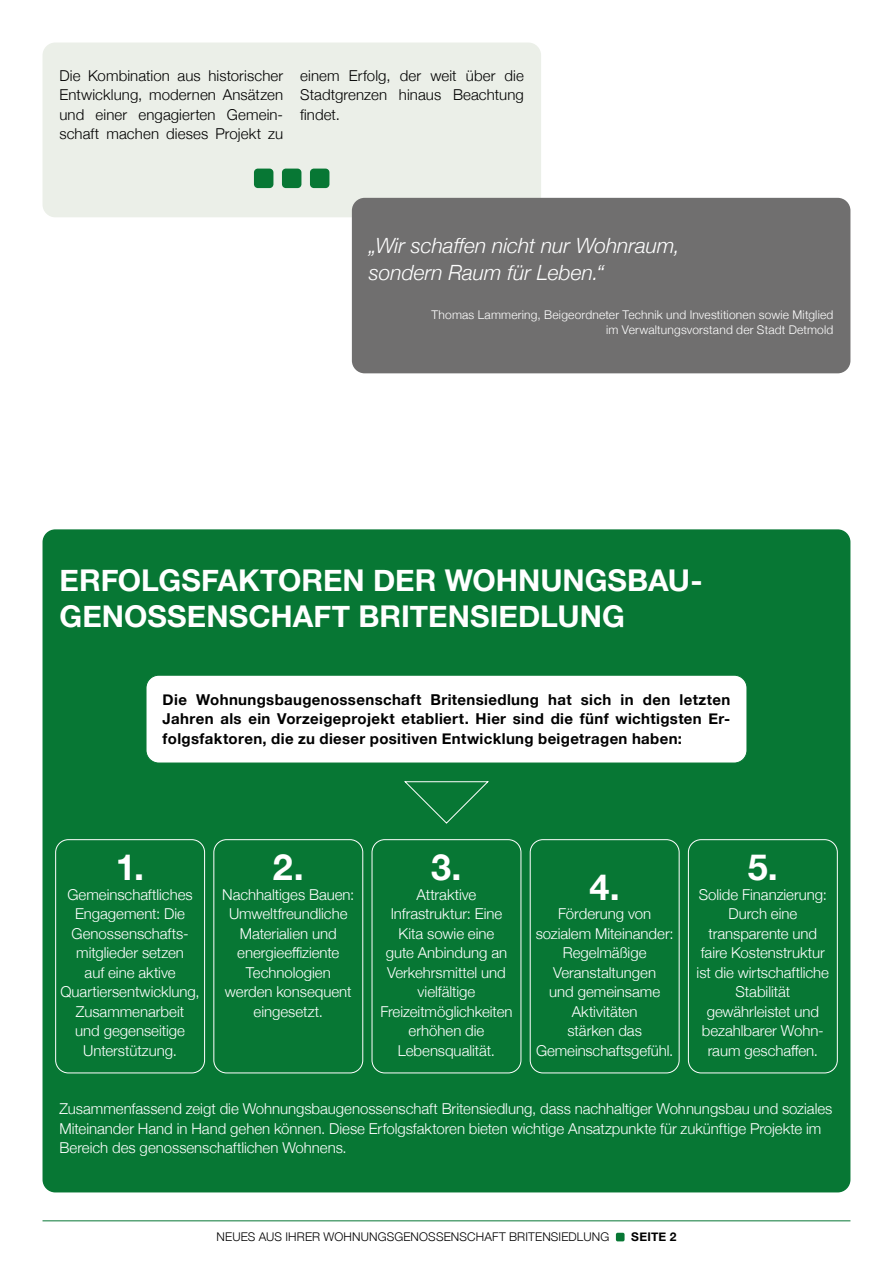
<style>
.page{position:relative;width:893px;height:1263px;background:#fff}
.page>*{position:absolute;margin:0;border:0;box-sizing:border-box;transform-origin:0 0}
.t1{font:700 36px "Helvetica Neue";color:#fff}
.t2{font:700 30px/36px "Helvetica Neue";color:#fff}
.t3{font:italic 300 21px/27px "Helvetica Neue";color:#fff}
.t4{font:300 15px/19.5px "Helvetica Neue";letter-spacing:-.005em;color:#fff;text-align:center}
.t5{font:700 15px/19.5px "Helvetica Neue";letter-spacing:.025em;color:#000;text-align:justify}
.t6{font:300 15px/19.5px "Helvetica Neue";letter-spacing:.005em;color:#000;text-align:justify}
.t7{font:300 12px/15px "Helvetica Neue";letter-spacing:.015em;color:#fff;text-align:right}
.t8{font:300 12px "Helvetica Neue";letter-spacing:.01em;color:#000}
.t9{font:700 12px "Helvetica Neue";letter-spacing:.02em;color:#000}
</style>
<div class="page">
<div style="left:616px;top:1233px;width:9px;height:8px;background:#077734;border-radius:2px"></div>
<hr style="left:43px;top:1220px;width:807px;height:1px;background:#077734">
<div style="left:43px;top:43px;width:498px;height:174px;background:#ebefe8;border-radius:13px"></div>
<div style="left:352px;top:198px;width:498px;height:175px;background:#706f6f;border-radius:13px"></div>
<div style="left:43px;top:529px;width:807px;height:663px;background:#077734;border-radius:13px"></div>
<div style="left:146px;top:675px;width:601px;height:88px;background:#fff;border-radius:13px"></div>
<div style="left:146px;top:675px;width:601px;height:88px;border:1px solid #077734;border-radius:13px"></div>
<div style="left:55px;top:839px;width:150px;height:234px;border:1px solid #fff;border-radius:13px"></div>
<div style="left:213px;top:839px;width:150px;height:234px;border:1px solid #fff;border-radius:13px"></div>
<div style="left:372px;top:839px;width:149px;height:234px;border:1px solid #fff;border-radius:13px"></div>
<div style="left:530px;top:839px;width:149px;height:234px;border:1px solid #fff;border-radius:13px"></div>
<div style="left:688px;top:839px;width:150px;height:234px;border:1px solid #fff;border-radius:13px"></div>
<svg style="left:404px;top:781px;width:85px;height:43px"></svg>
<div style="left:254px;top:169px;width:19px;height:19px;background:#077734;border-radius:4px"></div>
<div style="left:282px;top:169px;width:19px;height:19px;background:#077734;border-radius:4px"></div>
<div style="left:310px;top:169px;width:19px;height:19px;background:#077734;border-radius:4px"></div>
<p class="t6" style="left:59px;top:65px;width:225px">Die Kombination aus historischer Entwicklung, modernen Ansätzen und einer engagierten Gemein&shy;schaft machen dieses Projekt zu</p>
<p class="t6" style="left:300px;top:65px;width:225px">einem Erfolg, der weit über die Stadtgrenzen hinaus Beachtung findet.</p>
<h3 class="t3" style="left:369px;top:230px;width:313px">„Wir schaffen nicht nur Wohnraum, sondern Raum für Leben.“</h3>
<p class="t7" style="left:432px;top:307px;width:403px">Thomas Lammering, Beigeordneter Technik und Investitionen sowie Mitglied im Verwaltungsvorstand der Stadt Detmold</p>
<h2 class="t2" style="left:60px;top:563px;width:645px">ERFOLGSFAKTOREN DER WOHNUNGSBAU-<br>GENOSSENSCHAFT BRITENSIEDLUNG</h2>
<p class="t5" style="left:163px;top:690px;width:569px">Die Wohnungsbaugenossenschaft Britensiedlung hat sich in den letzten Jahren als ein Vorzeigeprojekt etabliert. Hier sind die fünf wichtigsten Er&shy;folgsfaktoren, die zu dieser positiven Entwicklung beigetragen haben:</p>
<h1 class="t1" style="left:116px;top:839px;width:30px">1.</h1>
<p class="t4" style="left:60px;top:884px;width:141px">Gemeinschaftliches<br>Engagement: Die<br>Genossenschafts&shy;mitglieder setzen<br>auf eine aktive<br>Quartiersentwicklung,<br>Zusammenarbeit<br>und gegenseitige<br>Unterstützung.</p>
<h1 class="t1" style="left:273px;top:839px;width:33px">2.</h1>
<p class="t4" style="left:222px;top:884px;width:133px">Nachhaltiges Bauen:<br>Umweltfreundliche<br>Materialien und energieeffiziente<br>Technologien werden konsequent eingesetzt.</p>
<h1 class="t1" style="left:431px;top:839px;width:32px">3.</h1>
<p class="t4" style="left:380px;top:884px;width:134px">Attraktive<br>Infrastruktur: Eine<br>Kita sowie eine<br>gute Anbindung an<br>Verkehrsmittel und vielfältige<br>Freizeitmöglichkeiten erhöhen die<br>Lebensqualität.</p>
<h1 class="t1" style="left:590px;top:859px;width:32px">4.</h1>
<p class="t4" style="left:536px;top:903px;width:139px">Förderung von sozialem Miteinander:<br>Regelmäßige<br>Veranstaltungen<br>und gemeinsame<br>Aktivitäten<br>stärken das<br>Gemeinschaftsgefühl.</p>
<h1 class="t1" style="left:748px;top:839px;width:32px">5.</h1>
<p class="t4" style="left:697px;top:884px;width:134px">Solide Finanzierung:<br>Durch eine transparente und faire Kostenstruktur ist die wirtschaftliche<br>Stabilität gewährleistet und bezahlbarer Wohn&shy;raum geschaffen.</p>
<p class="t4" style="left:60px;top:1098px;width:774px;text-align:left">Zusammenfassend zeigt die Wohnungsbaugenossenschaft Britensiedlung, dass nachhaltiger Wohnungsbau und soziales<br>Miteinander Hand in Hand gehen können. Diese Erfolgsfaktoren bieten wichtige Ansatzpunkte für zukünftige Projekte im<br>Bereich des genossenschaftlichen Wohnens.</p>
<p class="t8" style="left:217px;top:1227px;width:394px">NEUES AUS IHRER WOHNUNGSGENOSSENSCHAFT BRITENSIEDLUNG</p>
<p class="t9" style="left:631px;top:1228px;width:47px">SEITE 2</p>
</div>
